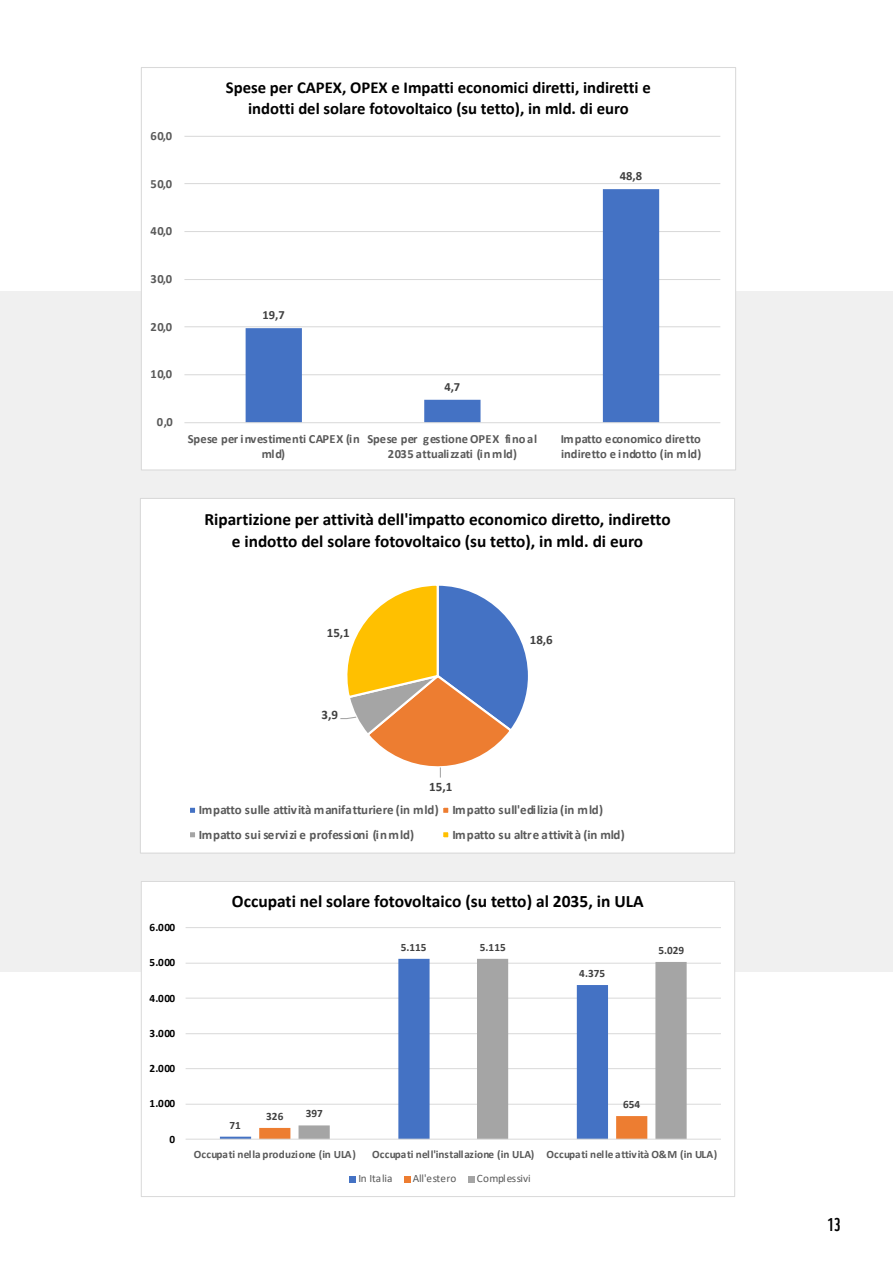
<style>
.page{position:relative;width:893px;height:1263px;background:#fff}
.page>*{position:absolute;margin:0;border:0;box-sizing:border-box;transform-origin:0 0}
.t1{font:18px "WWF";color:#000}
.t2{font:700 17.4px "Calibri";color:#000}
.t3{font:700 17.25px/21.6px "Calibri";color:#000;text-align:center}
.t4{font:700 16.65px/20.9px "Calibri";color:#000;text-align:center}
.t5{font:700 12.9px/24.5px "Calibri";letter-spacing:-.015em;color:#595959}
.t6{font:700 12.9px "Calibri";color:#404040}
.t7{font:700 12.45px/15.3px "Calibri";letter-spacing:.015em;color:#595959;text-align:center}
.t8{font:700 12.45px/15.3px "Calibri";letter-spacing:-.015em;color:#595959}
.t9{font:700 12.45px "Calibri";color:#404040}
.t10{font:700 11.25px "Calibri";letter-spacing:-.01em;color:#595959}
.t11{font:700 11.25px "Calibri";color:#404040}
.t12{font:700 11.25px "Calibri";letter-spacing:-.005em;color:#000}
.t13{font:700 11.25px "Calibri";letter-spacing:.015em;color:#595959}
.t14{font:11.25px "Calibri";letter-spacing:-.005em;color:#595959}
</style>
<div class="page">
<div style="left:0;top:291px;width:893px;height:681px;background:#f0f0f0"></div>
<div style="left:141px;top:68px;width:595px;height:402px;background:#fff"></div>
<hr style="left:184px;top:374px;width:536px;height:1px;background:#d9d9d9">
<hr style="left:184px;top:326px;width:536px;height:1px;background:#d9d9d9">
<hr style="left:184px;top:279px;width:536px;height:1px;background:#d9d9d9">
<hr style="left:184px;top:231px;width:536px;height:1px;background:#d9d9d9">
<hr style="left:184px;top:183px;width:536px;height:1px;background:#d9d9d9">
<hr style="left:184px;top:136px;width:536px;height:1px;background:#d9d9d9">
<svg style="left:246px;top:189px;width:413px;height:233px"></svg>
<hr style="left:184px;top:422px;width:536px;height:1px;background:#d9d9d9">
<div style="left:140px;top:498px;width:595px;height:355px;background:#fff"></div>
<svg style="left:340px;top:585px;width:188px;height:193px"></svg>
<div style="left:189px;top:807px;width:7px;height:7px;background:#4472c4"></div>
<div style="left:188px;top:806px;width:9px;height:9px;border:2px solid #fff"></div>
<div style="left:442px;top:807px;width:7px;height:7px;background:#ed7d31"></div>
<div style="left:441px;top:806px;width:9px;height:9px;border:2px solid #fff"></div>
<div style="left:189px;top:831px;width:7px;height:7px;background:#a5a5a5"></div>
<div style="left:188px;top:830px;width:9px;height:9px;border:2px solid #fff"></div>
<div style="left:442px;top:831px;width:7px;height:7px;background:#ffc000"></div>
<div style="left:441px;top:830px;width:9px;height:9px;border:2px solid #fff"></div>
<div style="left:141px;top:881px;width:594px;height:315px;background:#fff"></div>
<hr style="left:186px;top:1104px;width:535px;height:1px;background:#d9d9d9">
<hr style="left:186px;top:1068px;width:535px;height:1px;background:#d9d9d9">
<hr style="left:186px;top:1033px;width:535px;height:1px;background:#d9d9d9">
<hr style="left:186px;top:998px;width:535px;height:1px;background:#d9d9d9">
<hr style="left:186px;top:963px;width:535px;height:1px;background:#d9d9d9">
<hr style="left:186px;top:927px;width:535px;height:1px;background:#d9d9d9">
<svg style="left:220px;top:962px;width:79px;height:177px"></svg>
<svg style="left:259px;top:1116px;width:40px;height:23px"></svg>
<svg style="left:299px;top:959px;width:388px;height:180px"></svg>
<hr style="left:186px;top:1139px;width:535px;height:1px;background:#d9d9d9">
<svg style="left:350px;top:1176px;width:6px;height:6px"></svg>
<svg style="left:404px;top:1176px;width:6px;height:6px"></svg>
<svg style="left:468px;top:1176px;width:6px;height:6px"></svg>
<p class="t7" style="left:150px;top:128px;width:23px">60,0</p>
<p class="t7" style="left:150px;top:176px;width:23px">50,0</p>
<p class="t7" style="left:150px;top:223px;width:23px">40,0</p>
<p class="t7" style="left:150px;top:271px;width:23px">30,0</p>
<p class="t7" style="left:150px;top:319px;width:23px">20,0</p>
<p class="t7" style="left:150px;top:366px;width:23px">10,0</p>
<p class="t7" style="left:157px;top:414px;width:18px">0,0</p>
<p class="t4" style="left:226px;top:77px;width:426px">Spese per CAPEX, OPEX e Impatti economici diretti, indiretti e indotti del solare fotovoltaico (su tetto), in mld. di euro</p>
<p class="t9" style="left:262px;top:306px;width:24px">19,7</p>
<p class="t9" style="left:444px;top:378px;width:17px">4,7</p>
<p class="t9" style="left:620px;top:167px;width:24px">48,8</p>
<p class="t7" style="left:188px;top:431px;width:174px">Spese per investimenti CAPEX (in mld)</p>
<p class="t7" style="left:367px;top:431px;width:171px">Spese per gestione OPEX fino al<br>2035 attualizzati (in mld)</p>
<p class="t8" style="left:561px;top:431px;width:142px">Impatto economico diretto indiretto e indotto (in mld)</p>
<h3 class="t3" style="left:205px;top:508px;width:468px">Ripartizione per attività dell'impatto economico diretto, indiretto e indotto del solare fotovoltaico (su tetto), in mld. di euro</h3>
<p class="t6" style="left:327px;top:623px;width:25px">15,1</p>
<p class="t6" style="left:530px;top:631px;width:25px">18,6</p>
<p class="t6" style="left:321px;top:706px;width:18px">3,9</p>
<p class="t6" style="left:429px;top:777px;width:25px">15,1</p>
<p class="t5" style="left:199px;top:797px;width:406px">Impatto sulle attività manifatturiere (in mld) Impatto sull'edilizia (in mld)<br>Impatto sui servizi e professioni (in mld)</p>
<p class="t5" style="left:452px;top:822px;width:174px">Impatto su altre attività (in mld)</p>
<p class="t12" style="left:149px;top:920px;width:27px">6.000</p>
<p class="t12" style="left:149px;top:955px;width:27px">5.000</p>
<p class="t12" style="left:149px;top:990px;width:27px">4.000</p>
<p class="t12" style="left:149px;top:1025px;width:27px">3.000</p>
<p class="t12" style="left:149px;top:1061px;width:27px">2.000</p>
<p class="t12" style="left:149px;top:1096px;width:27px">1.000</p>
<p class="t12" style="left:169px;top:1131px;width:7px">0</p>
<h2 class="t2" style="left:232px;top:889px;width:413px">Occupati nel solare fotovoltaico (su tetto) al 2035, in ULA</h2>
<p class="t11" style="left:230px;top:1117px;width:13px">71</p>
<p class="t11" style="left:266px;top:1108px;width:19px">326</p>
<p class="t11" style="left:306px;top:1105px;width:19px">397</p>
<p class="t11" style="left:401px;top:939px;width:27px">5.115</p>
<p class="t11" style="left:480px;top:939px;width:27px">5.115</p>
<p class="t11" style="left:658px;top:942px;width:27px">5.029</p>
<p class="t11" style="left:579px;top:965px;width:27px">4.375</p>
<p class="t11" style="left:623px;top:1096px;width:19px">654</p>
<p class="t13" style="left:194px;top:1146px;width:164px">Occupati nella produzione (in ULA)</p>
<p class="t10" style="left:372px;top:1146px;width:347px">Occupati nell'installazione (in ULA) Occupati nelle attività O&amp;M (in ULA)</p>
<p class="t14" style="left:358px;top:1171px;width:36px">In Italia</p>
<p class="t14" style="left:413px;top:1171px;width:45px">All'estero</p>
<p class="t14" style="left:477px;top:1171px;width:55px">Complessivi</p>
<h1 class="t1" style="left:827px;top:1210px;width:15px">13</h1>
</div>
